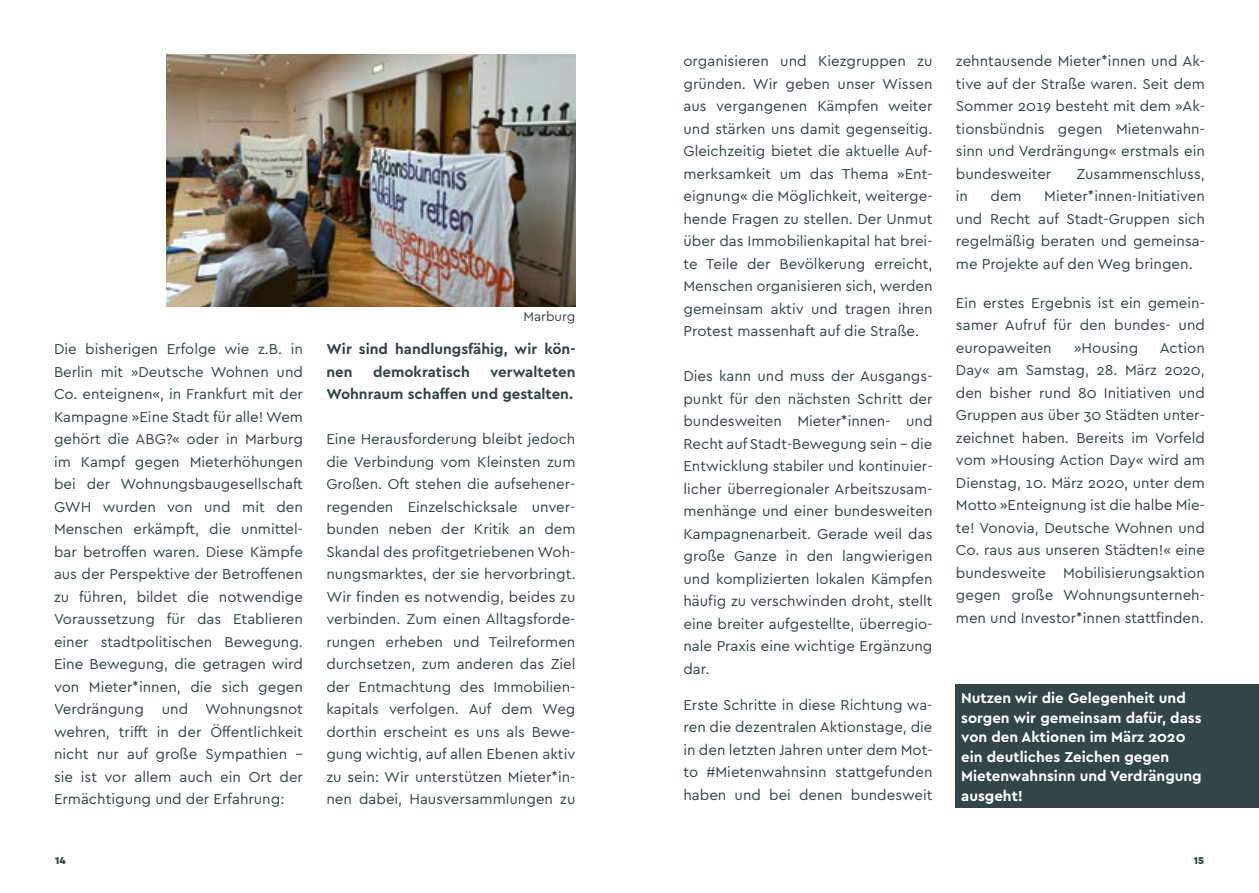
<style>
.page{position:relative;width:1259px;height:893px;background:#fff}
.page>*{position:absolute;margin:0;border:0;box-sizing:border-box;transform-origin:0 0}
.t1{font:15px/22.5px "Cera Basic";color:#324549;text-align:justify}
.t2{font:700 15px/19.5px "Cera Basic";color:#fff}
.t3{font:700 15px/22.5px "Cera Basic";color:#324549}
.t4{font:13.5px "Cera Basic";color:#324549}
.t5{font:900 10.5px "Cera Basic";color:#324549}
</style>
<div class="page">
<div style="left:956px;top:684px;width:303px;height:124px;background:#324549"></div>
<img style="left:167px;top:54px;width:408px;height:252px">
<p class="t1" style="left:54px;top:338px;width:250px">Die bisherigen Erfolge wie z.B. in Berlin mit »Deutsche Wohnen und Co. enteignen«, in Frankfurt mit der Kampagne »Eine Stadt für alle! Wem gehört die ABG?« oder in Marburg im Kampf gegen Mieterhöhungen bei der Wohnungsbaugesellschaft GWH</p>
<p class="t1" style="left:54px;top:495px;width:250px;text-indent:49px">wurden von und mit den Menschen erkämpft, die unmittel&shy;bar betroffen waren. Diese Kämpfe aus der Perspektive der Betroffenen zu führen, bildet die notwendige Voraussetzung für das Etablieren einer stadtpolitischen Bewegung.<br>Eine Bewegung, die getragen wird von Mieter*innen, die sich gegen Verdrängung und Wohnungsnot wehren, trifft in der Öffentlichkeit nicht nur auf große Sympathien – sie ist vor allem auch ein Ort der Ermächtigung und der Erfahrung:</p>
<p class="t4" style="left:523px;top:309px;width:54px">Marburg</p>
<p class="t3" style="left:326px;top:338px;width:250px">Wir sind handlungsfähig, wir kön&shy;nen</p>
<p class="t3" style="left:373px;top:360px;width:98px">demokratisch</p>
<p class="t3" style="left:326px;top:360px;width:250px;text-align:right">verwalteten<br>Wohnraum schaffen und gestalten.</p>
<p class="t1" style="left:326px;top:428px;width:250px">Eine Herausforderung bleibt jedoch die Verbindung vom Kleinsten zum Großen. Oft stehen die aufsehener&shy;regenden Einzelschicksale unver&shy;bunden neben der Kritik an dem Skandal des profitgetriebenen Woh&shy;nungsmarktes, der sie hervorbringt.<br>Wir finden es notwendig, beides zu verbinden. Zum einen Alltagsforde&shy;rungen erheben und Teilreformen durchsetzen, zum anderen das Ziel der Entmachtung des I mmobilien&shy;kapitals verfolgen. Auf dem Weg dorthin erscheint es uns als Bewe&shy;gung wichtig, auf allen Ebenen aktiv zu sein: Wir unterstützen M ieter*in&shy;nen dabei, Hausversammlungen zu</p>
<p class="t1" style="left:683px;top:50px;width:250px">organisieren und Kiezgruppen zu gründen. Wir geben unser Wissen aus vergangenen Kämpfen weiter und stärken uns damit gegenseitig.<br>Gleichzeitig bietet die aktuelle Auf&shy;merksamkeit um das Thema »Ent&shy;eignung« die Möglichkeit, weiterge&shy;hende Fragen zu stellen. Der Unmut über das I mmobilienkapital hat brei&shy;te Teile der Bevölkerung erreicht, Menschen organisieren sich, werden gemeinsam aktiv und tragen ihren Protest massenhaft auf die Straße.</p>
<p class="t1" style="left:683px;top:365px;width:250px">Dies kann und muss der Ausgangs&shy;punkt für den nächsten Schritt der bundesweiten Mieter*innen- und Recht auf Stadt-Bewegung sein – die Entwicklung stabiler und kontinuier&shy;licher überregionaler Arbeitszusam&shy;menhänge und einer bundesweiten Kampagnenarbeit. Gerade weil das große Ganze in den langwierigen und komplizierten lokalen Kämpfen häufig zu verschwinden droht, stellt eine breiter aufgestellte, überregio&shy;nale Praxis eine wichtige Ergänzung dar.</p>
<p class="t1" style="left:683px;top:693px;width:250px">Erste Schritte in diese Richtung wa&shy;ren die dezentralen Aktionstage, die in den letzten Jahren unter dem Mot&shy;to #M ietenwahnsinn stattgefunden haben und bei denen bundesweit</p>
<p class="t1" style="left:956px;top:50px;width:250px">zehntausende Mieter*innen und Ak&shy;tive auf der Straße waren. Seit dem Sommer 2019 besteht mit dem »Ak&shy;tionsbündnis gegen Mietenwahn&shy;sinn und Verdrängung« erstmals ein bundesweiter</p>
<p class="t1" style="left:1076px;top:162px;width:130px">Zusammenschluss,</p>
<p class="t1" style="left:956px;top:185px;width:250px;text-indent:88px">Mieter*innen-I nitiativen und Recht auf Stadt-Gruppen sich regelmäßig beraten und gemeinsa&shy;me Projekte auf den Weg bringen.</p>
<p class="t1" style="left:956px;top:291px;width:250px">Ein erstes Ergebnis ist ein gemein&shy;samer Aufruf für den bundes- und europaweiten</p>
<p class="t1" style="left:956px;top:185px;width:14px">in</p>
<p class="t1" style="left:990px;top:185px;width:33px">dem</p>
<p class="t1" style="left:956px;top:336px;width:250px;text-indent:204px">Action Day« am Samstag, 28. März 2020, den bisher rund 80 I nitiativen und Gruppen aus über 30 Städten unter&shy;zeichnet haben. Bereits im Vorfeld vom »Housing Action Day« wird am Dienstag, 10. März 2020, unter dem Motto »Enteignung ist die halbe M ie&shy;te! Vonovia, Deutsche Wohnen und Co. raus aus unseren Städten!« eine bundesweite Mobilisierungsaktion gegen große Wohnungsunterneh&shy;men und I nvestor*innen stattfinden.</p>
<p class="t1" style="left:1074px;top:336px;width:66px">»Housing</p>
<p class="t2" style="left:961px;top:688px;width:242px">Nutzen wir die Gelegenheit und sorgen wir gemeinsam dafür, dass von den Aktionen im März 2020 ein deutliches Zeichen gegen<br>Mietenwahnsinn und Verdrängung ausgeht!</p>
<p class="t5" style="left:55px;top:854px;width:12px">14</p>
<p class="t5" style="left:1193px;top:854px;width:12px">15</p>
</div>
